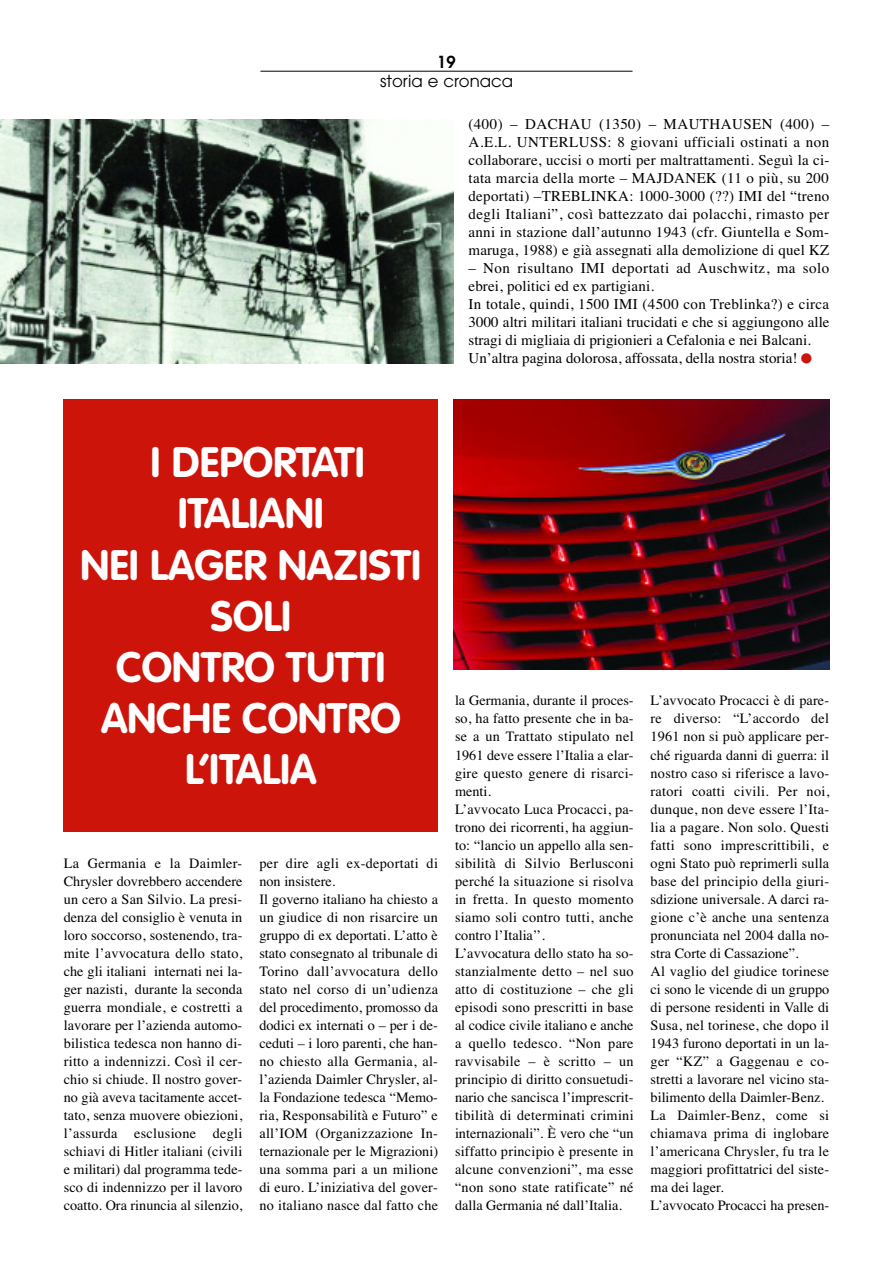
<style>
.page{position:relative;width:893px;height:1276px;background:#fff}
.page>*{position:absolute;margin:0;border:0;box-sizing:border-box;transform-origin:0 0}
.t1{font:700 42px/51px "VAG Rounded";color:#fff;text-align:center}
.t2{font:16.5px "Avant Garde";color:#000}
.t3{font:600 16.5px "Avant Garde";color:#000}
.t4{font:15px/18px "Times";letter-spacing:.01em;color:#000;text-align:justify}
.t5{font:14.25px/18px "Times";letter-spacing:.01em;color:#000}
.s1{color:#cc140b}
</style>
<div class="page">
<hr style="left:260px;top:71px;width:372px;height:1px;background:#000">
<img style="left:0;top:119px;width:453px;height:244px">
<div style="left:64px;top:399px;width:374px;height:432px;background:#cc140b"></div>
<img style="left:453px;top:399px;width:376px;height:270px">
<p class="t3" style="left:437px;top:55px;width:20px">19</p>
<p class="t2" style="left:380px;top:75px;width:134px">storia e cronaca</p>
<p class="t4" style="left:468px;top:115px;width:362px">(400) – DACHAU (1350) – MAUTHAUSEN (400) – A.E.L. UNTERLUSS: 8 giovani ufficiali ostinati a non collaborare, uccisi o morti per maltrattamenti. Seguì la ci&shy;tata marcia della morte – MAJDANEK (11 o più, su 200 deportati) –TREBLINKA: 1000-3000 (??) IMI del “treno degli Italiani”, così battezzato dai polacchi, rimasto per anni in stazione dall’autunno 1943 (cfr. Giuntella e Som&shy;maruga, 1988) e già assegnati alla demolizione di quel KZ</p>
<p class="t4" style="left:468px;top:259px;width:363px;text-align:left">– Non risultano IMI deportati ad Auschwitz, ma solo ebrei, politici ed ex partigiani.<br>In totale, quindi, 1500 IMI (4500 con Treblinka?) e circa 3000 altri militari italiani trucidati e che si aggiungono alle stragi di migliaia di prigionieri a Cefalonia e nei Balcani.<br>Un’altra pagina dolorosa, affossata, della nostra storia! <span class="s1">●</span></p>
<h1 class="t1" style="left:81px;top:440px;width:342px">I DEPORTATI<br>ITALIANI<br>NEI LAGER NAZISTI<br>SOLI<br>CONTRO TUTTI<br>ANCHE CONTRO<br>L’ITALIA</h1>
<p class="t5" style="left:64px;top:853px;width:180px;text-align:justify">La Germania e la Daimler-Chrysler dovrebbero accendere un cero a San Silvio. La presi&shy;denza del consiglio è venuta in loro soccorso, sostenendo, tra&shy;mite l’avvocatura dello stato, che gli italiani internati nei la&shy;ger nazisti, durante la seconda guerra mondiale, e costretti a lavorare per l’azienda automo&shy;bilistica tedesca non hanno di&shy;ritto a indennizzi. Così il cer&shy;chio si chiude. Il nostro gover&shy;no già aveva tacitamente accet&shy;tato, senza muovere obiezioni, l’assurda esclusione degli schiavi di Hitler italiani (civili e militari) dal programma tede&shy;sco di indennizzo per il lavoro coatto. Ora rinuncia al silenzio,</p>
<p class="t5" style="left:259px;top:853px;width:180px">per dire agli ex-deportati di non insistere.<br>Il governo italiano ha chiesto a un giudice di non risarcire un gruppo di ex deportati. L’atto è stato consegnato al tribunale di<br>Torino dall’avvocatura dello stato nel corso di un’udienza del procedimento, promosso da dodici ex internati o – per i de&shy;ceduti – i loro parenti, che han&shy;no chiesto alla Germania, al&shy;l’azienda Daimler Chrysler, al&shy;la Fondazione tedesca “Memo&shy;ria, Responsabilità e Futuro” e all’IOM (Organizzazione In&shy;ternazionale per le Migrazioni) una somma pari a un milione di euro. L’iniziativa del gover&shy;no italiano nasce dal fatto che</p>
<p class="t5" style="left:455px;top:691px;width:180px">la Germania, durante il proces&shy;so, ha fatto presente che in ba&shy;se a un Trattato stipulato nel<br>1961 deve essere l’Italia a elar&shy;gire questo genere di risarci&shy;menti.<br>L’avvocato Luca Procacci, pa&shy;trono dei ricorrenti, ha aggiun&shy;to: “lancio un appello alla sen&shy;sibilità di Silvio Berlusconi perché la situazione si risolva in fretta. In questo momento siamo soli contro tutti, anche contro l’Italia’’.<br>L’avvocatura dello stato ha so&shy;stanzialmente detto – nel suo atto di costituzione – che gli episodi sono prescritti in base al codice civile italiano e anche a quello tedesco. “Non pare ravvisabile – è scritto – un principio di diritto consuetudi&shy;nario che sancisca l’imprescrit&shy;tibilità di determinati crimini internazionali”. È vero che “un siffatto principio è presente in alcune convenzioni”, ma esse “non sono state ratificate” né dalla Germania né dall’Italia.</p>
<p class="t5" style="left:651px;top:691px;width:180px">L’avvocato Procacci è di pare&shy;re diverso: “L’accordo del<br>1961 non si può applicare per&shy;ché riguarda danni di guerra: il nostro caso si riferisce a lavo&shy;ratori coatti civili. Per noi, dunque, non deve essere l’Ita&shy;lia a pagare. Non solo. Questi fatti sono imprescrittibili, e ogni Stato può reprimerli sulla base del principio della giuri&shy;sdizione universale. A darci ra&shy;gione c’è anche una sentenza pronunciata nel 2004 dalla no&shy;stra Corte di Cassazione”.<br>Al vaglio del giudice torinese ci sono le vicende di un gruppo di persone residenti in Valle di<br>Susa, nel torinese, che dopo il<br>1943 furono deportati in un la&shy;ger “KZ” a Gaggenau e co&shy;stretti a lavorare nel vicino sta&shy;bilimento della Daimler-Benz.<br>La Daimler-Benz, come si chiamava prima di inglobare l’americana Chrysler, fu tra le maggiori profittatrici del siste&shy;ma dei lager.<br>L’avvocato Procacci ha presen-</p>
</div>
